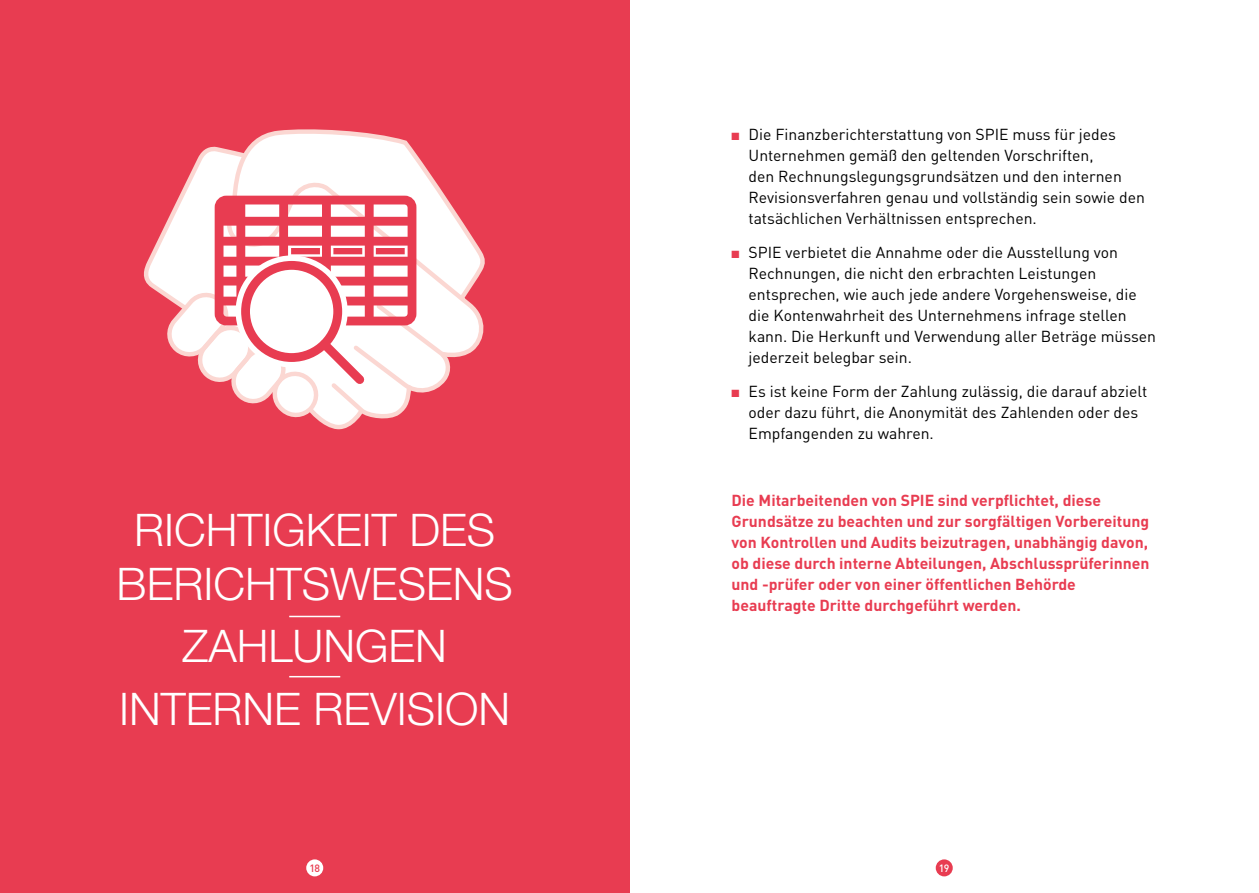
<style>
.page{position:relative;width:1259px;height:893px;background:#fff}
.page>*{position:absolute;margin:0;border:0;box-sizing:border-box;transform-origin:0 0}
.t1{font:300 45px/54px "Helvetica Neue";color:#fff;text-align:center}
.t2{font:15.75px/21px "DIN";color:#000}
.t3{font:700 15.75px/21px "DIN";color:#e83c51}
.t4{font:500 10.5px "DIN";color:#e83c51}
.t5{font:500 10.5px "DIN";color:#fff}
.s1{color:#e83c51}
</style>
<div class="page">
<div style="left:0;top:0;width:629px;height:893px;background:#e83c51"></div>
<div style="left:935px;top:859px;width:17px;height:17px;background:#e83c51;border-radius:50%"></div>
<div style="left:306px;top:859px;width:17px;height:17px;background:#fff;border-radius:50%"></div>
<svg style="left:251px;top:129px;width:234px;height:228px"></svg>
<svg style="left:144px;top:143px;width:311px;height:287px"></svg>
<hr style="left:289px;top:616px;width:51px;height:1px;background:#fff">
<hr style="left:289px;top:676px;width:51px;height:1px;background:#fff">
<h1 class="t1" style="left:117px;top:502px;width:397px">RICHTIGKEIT DES<br>BERICHTSWESENS</h1>
<h1 class="t1" style="left:119px;top:614px;width:393px;line-height:62.6px">ZAHLUNGEN<br>INTERNE REVISION</h1>
<p class="t2" style="left:748px;top:124px;width:398px;text-indent:-17px"><span class="s1">■</span> Die Finanzberichterstattung von SPIE muss für jedes Unternehmen gemäß den geltenden Vorschriften,<br>den Rechnungslegungsgrundsätzen und den internen Revisionsverfahren genau und vollständig sein sowie den tatsächlichen Verhältnissen entsprechen.</p>
<p class="t2" style="left:748px;top:242px;width:409px;text-indent:-17px"><span class="s1">■</span> SPIE verbietet die Annahme oder die Ausstellung von Rechnungen, die nicht den erbrachten Leistungen entsprechen, wie auch jede andere Vorgehensweise, die die Kontenwahrheit des Unternehmens infrage stellen kann. Die Herkunft und Verwendung aller Beträge müssen jederzeit belegbar sein.</p>
<p class="t2" style="left:748px;top:380px;width:400px;text-indent:-17px"><span class="s1">■</span> Es ist keine Form der Zahlung zulässig, die darauf abzielt oder dazu führt, die Anonymität des Zahlenden oder des<br>Empfangenden zu wahren.</p>
<p class="t3" style="left:731px;top:490px;width:419px">Die Mitarbeitenden von SPIE sind verpflichtet, diese Grundsätze zu beachten und zur sorgfältigen Vorbereitung von Kontrollen und Audits beizutragen, unabhängig davon, ob diese durch interne Abteilungen, Abschlussprüferinnen und -prüfer oder von einer öffentlichen Behörde beauftragte Dritte durchgeführt werden.</p>
<p class="t4" style="left:309px;top:862px;width:12px">18</p>
<p class="t5" style="left:939px;top:862px;width:12px">19</p>
</div>
